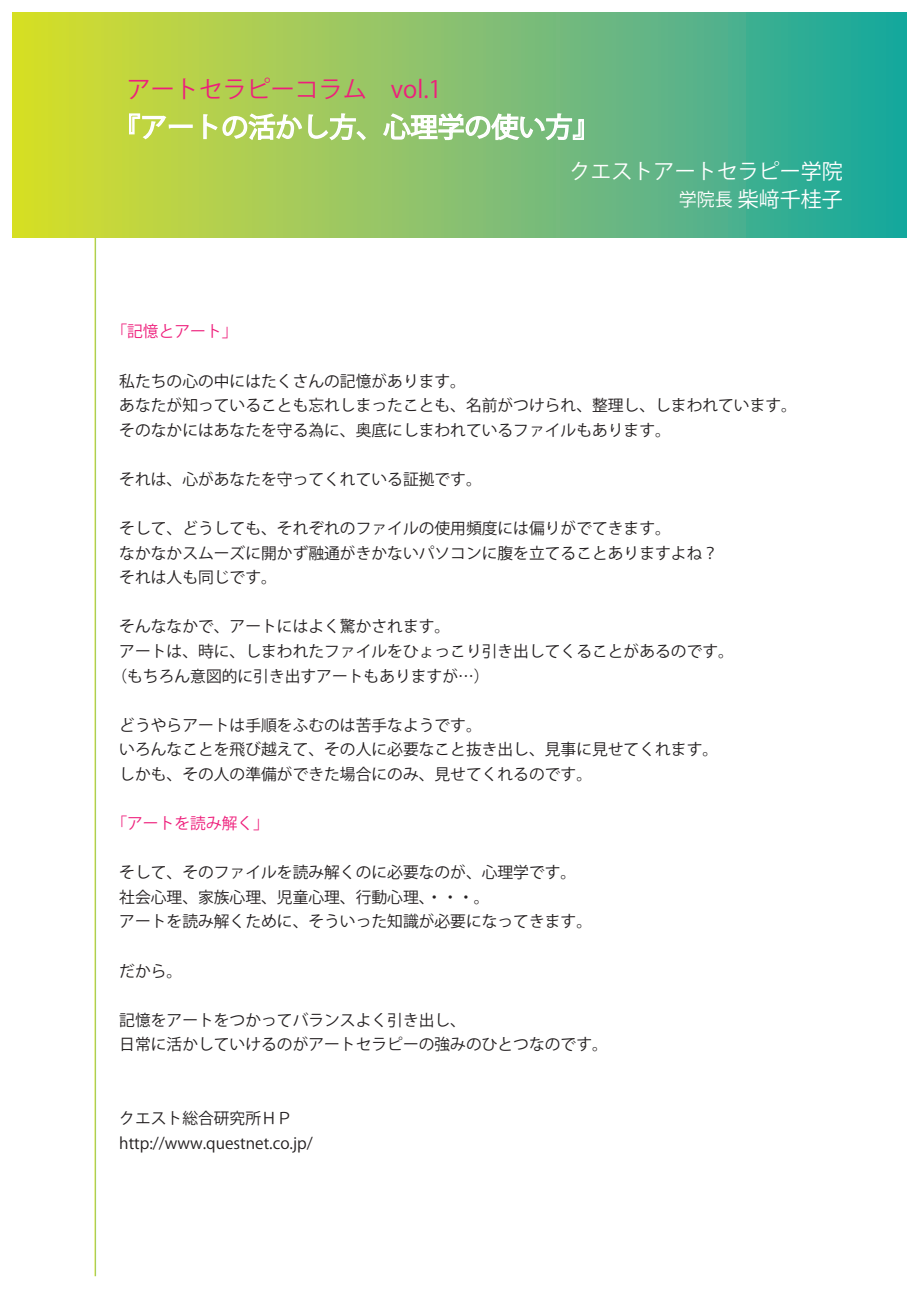
<style>
.page{position:relative;width:919px;height:1289px;background:#fff}
.page>*{position:absolute;margin:0;border:0;box-sizing:border-box;transform-origin:0 0}
.t1{font:27px "Koz Go Pr 6 N";color:#fff}
.t2{font:24px "Koz Go Pr 6 N";color:#ee1e7b}
.t3{font:21px/27.8px "Koz Go Pr 6 N";color:#fff;text-align:right}
.t4{font:15.75px/24.6px "Koz Go Pr 6 N";color:#231f20}
.t5{font:15.75px "Koz Go Pr 6 N";color:#ee1e7b}
.s1{font-size:18px}
</style>
<div class="page">
<svg style="left:13px;top:13px;width:893px;height:225px;background:#7ec06c"></svg>
<svg style="left:128px;top:113px;width:65px;height:27px;background:#cadc6a"></svg>
<svg style="left:202px;top:82px;width:165px;height:59px;background:#b3d26e"></svg>
<svg style="left:382px;top:82px;width:202px;height:59px;background:#98c98b"></svg>
<h2 class="t2" style="left:127px;top:76px;width:316px">アートセラピーコラム　vol.1</h2>
<h1 class="t1" style="left:113px;top:112px;width:488px">『アートの活かし方、心理学の使い方』</h1>
<h3 class="t3" style="left:569px;top:158px;width:275px">クエストアートセラピー学院<span class="s1">学院長</span> 柴﨑千桂子</h3>
<p class="t5" style="left:111px;top:323px;width:128px">「記憶とアート」</p>
<p class="t4" style="left:119px;top:369px;width:679px">私たちの心の中にはたくさんの記憶があります。<br>あなたが知っていることも忘れしまったことも、名前がつけられ、整理し、しまわれています。そのなかにはあなたを守る為に、奥底にしまわれているファイルもあります。</p>
<p class="t4" style="left:119px;top:467px;width:364px">それは、心があなたを守ってくれている証拠です。</p>
<p class="t4" style="left:119px;top:516px;width:600px">そして、どうしても、それぞれのファイルの使用頻度には偏りがでてきます。<br>なかなかスムーズに開かず融通がきかないパソコンに腹を立てることありますよね？それは人も同じです。</p>
<p class="t4" style="left:119px;top:614px;width:332px">そんななかで、アートにはよく驚かされます。</p>
<p class="t4" style="left:119px;top:639px;width:616px">アートは、時に、しまわれたファイルをひょっこり引き出してくることがあるのです。</p>
<p class="t4" style="left:111px;top:664px;width:380px">（もちろん意図的に引き出すアートもありますが…）</p>
<p class="t4" style="left:119px;top:713px;width:600px">どうやらアートは手順をふむのは苦手なようです。<br>いろんなことを飛び越えて、その人に必要なこと抜き出し、見事に見せてくれます。しかも、その人の準備ができた場合にのみ、見せてくれるのです。</p>
<p class="t5" style="left:111px;top:814px;width:159px">「アートを読み解く」</p>
<p class="t4" style="left:119px;top:860px;width:474px">そして、そのファイルを読み解くのに必要なのが、心理学です。社会心理、家族心理、児童心理、行動心理、・・・。<br>アートを読み解くために、そういった知識が必要になってきます。</p>
<p class="t4" style="left:119px;top:958px;width:64px">だから。</p>
<p class="t4" style="left:119px;top:1007px;width:490px">記憶をアートをつかってバランスよく引き出し、<br>日常に活かしていけるのがアートセラピーの強みのひとつなのです。</p>
<p class="t4" style="left:119px;top:1106px;width:195px">クエスト総合研究所ＨＰhttp://www.questnet.co.jp/</p>
</div>
